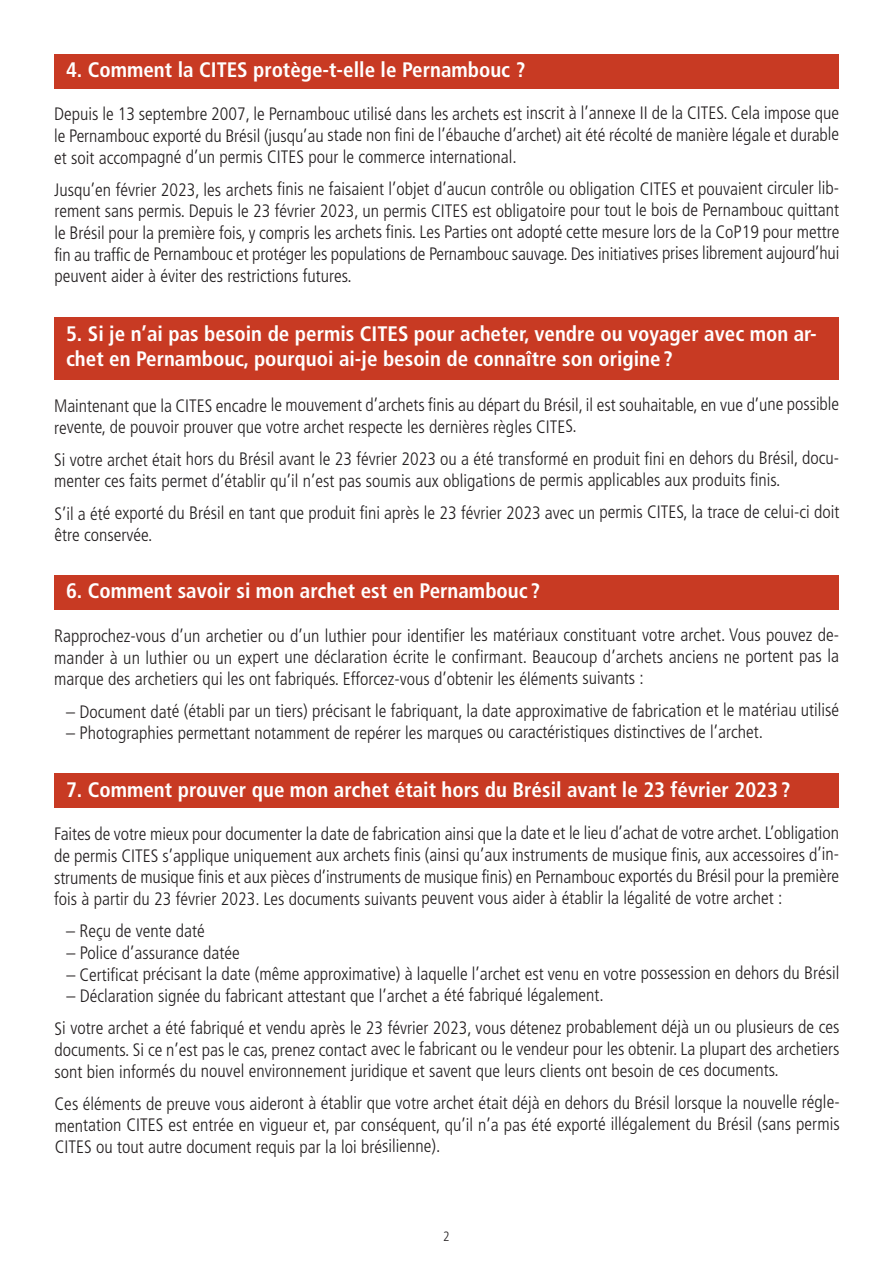
<style>
.page{position:relative;width:893px;height:1263px;background:#fff}
.page>*{position:absolute;margin:0;border:0;box-sizing:border-box;transform-origin:0 0}
.t1{font:700 condensed 21px/25.2px "Frutiger";color:#fff}
.t2{font:300 condensed 18px/21.8px "Frutiger";color:#231f20;text-align:justify}
.t3{font:300 condensed 13.5px "Frutiger";color:#231f20}
</style>
<div class="page">
<div style="left:54px;top:54px;width:785px;height:34px;background:#c83a23"></div>
<div style="left:54px;top:317px;width:785px;height:62px;background:#c83a23"></div>
<div style="left:54px;top:576px;width:785px;height:34px;background:#c83a23"></div>
<div style="left:54px;top:774px;width:785px;height:34px;background:#c83a23"></div>
<p class="t1" style="left:66px;top:58px;width:461px">4. Comment la CITES protège-t-elle le Pernambouc ?</p>
<p class="t2" style="left:54px;top:104px;width:786px">Depuis le 13 septembre 2007, le Pernambouc utilisé dans les archets est inscrit à l’annexe II de la CITES. Cela impose que le Pernambouc exporté du Brésil (jusqu’au stade non fini de l’ébauche d’archet) ait été récolté de manière légale et durable et soit accompagné d’un permis CITES pour le commerce international.</p>
<p class="t2" style="left:54px;top:179px;width:787px">Jusqu’en février 2023, les archets finis ne faisaient l’objet d’aucun contrôle ou obligation CITES et pouvaient circuler lib&shy;rement sans permis. Depuis le 23 février 2023, un permis CITES est obligatoire pour tout le bois de Pernambouc quittant le Brésil pour la première fois, y compris les archets finis. Les Parties ont adopté cette mesure lors de la CoP19 pour mettre fin au traffic de Pernambouc et protéger les populations de Pernambouc sauvage. Des initiatives prises librement aujourd’hui peuvent aider à éviter des restrictions futures.</p>
<p class="t1" style="left:66px;top:323px;width:752px">5. Si je n’ai pas besoin de permis CITES pour acheter, vendre ou voyager avec mon ar&shy;chet en Pernambouc, pourquoi ai-je besoin de connaître son origine ?</p>
<p class="t2" style="left:54px;top:395px;width:786px">Maintenant que la CITES encadre le mouvement d’archets finis au départ du Brésil, il est souhaitable, en vue d’une possible revente, de pouvoir prouver que votre archet respecte les dernières règles CITES.</p>
<p class="t2" style="left:54px;top:449px;width:786px">Si votre archet était hors du Brésil avant le 23 février 2023 ou a été transformé en produit fini en dehors du Brésil, docu&shy;menter ces faits permet d’établir qu’il n’est pas soumis aux obligations de permis applicables aux produits finis.</p>
<p class="t2" style="left:54px;top:503px;width:786px;line-height:22.4px">S’il a été exporté du Brésil en tant que produit fini après le 23 février 2023 avec un permis CITES, la trace de celui-ci doit être conservée.</p>
<p class="t1" style="left:66px;top:580px;width:476px">6. Comment savoir si mon archet est en Pernambouc ?</p>
<p class="t2" style="left:54px;top:626px;width:787px">Rapprochez-vous d’un archetier ou d’un luthier pour identifier les matériaux constituant votre archet. Vous pouvez de&shy;mander à un luthier ou un expert une déclaration écrite le confirmant. Beaucoup d’archets anciens ne portent pas la marque des archetiers qui les ont fabriqués. Efforcez-vous d’obtenir les éléments suivants :</p>
<p class="t2" style="left:66px;top:701px;width:774px">– Document daté (établi par un tiers) précisant le fabriquant, la date approximative de fabrication et le matériau utilisé</p>
<p class="t2" style="left:66px;top:723px;width:698px">– Photographies permettant notamment de repérer les marques ou caractéristiques distinctives de l’archet.</p>
<p class="t1" style="left:66px;top:778px;width:726px">7. Comment prouver que mon archet était hors du Brésil avant le 23 février 2023 ?</p>
<p class="t2" style="left:54px;top:824px;width:787px">Faites de votre mieux pour documenter la date de fabrication ainsi que la date et le lieu d’achat de votre archet. L’obligation de permis CITES s’applique uniquement aux archets finis (ainsi qu’aux instruments de musique finis, aux accessoires d’in&shy;struments de musique finis et aux pièces d’instruments de musique finis) en Pernambouc exportés du Brésil pour la première fois à partir du 23 février 2023. Les documents suivants peuvent vous aider à établir la légalité de votre archet :</p>
<p class="t2" style="left:66px;top:921px;width:140px">– Reçu de vente daté</p>
<p class="t2" style="left:66px;top:943px;width:175px">– Police d’assurance datée</p>
<p class="t2" style="left:66px;top:964px;width:774px">– Certificat précisant la date (même approximative) à laquelle l’archet est venu en votre possession en dehors du Brésil</p>
<p class="t2" style="left:55px;top:981px;width:786px;line-height:32px;text-indent:12px">– Déclaration signée du fabricant attestant que l’archet a été fabriqué légalement.<br>Si votre archet a été fabriqué et vendu après le 23 février 2023, vous détenez probablement déjà un ou plusieurs de ces</p>
<p class="t2" style="left:55px;top:1040px;width:786px">documents. Si ce n’est pas le cas, prenez contact avec le fabricant ou le vendeur pour les obtenir. La plupart des archetiers sont bien informés du nouvel environnement juridique et savent que leurs clients ont besoin de ces documents.</p>
<p class="t2" style="left:55px;top:1093px;width:786px">Ces éléments de preuve vous aideront à établir que votre archet était déjà en dehors du Brésil lorsque la nouvelle régle&shy;mentation CITES est entrée en vigueur et, par conséquent, qu’il n’a pas été exporté illégalement du Brésil (sans permis CITES ou tout autre document requis par la loi brésilienne).</p>
<p class="t3" style="left:443px;top:1231px;width:8px">2</p>
</div>
